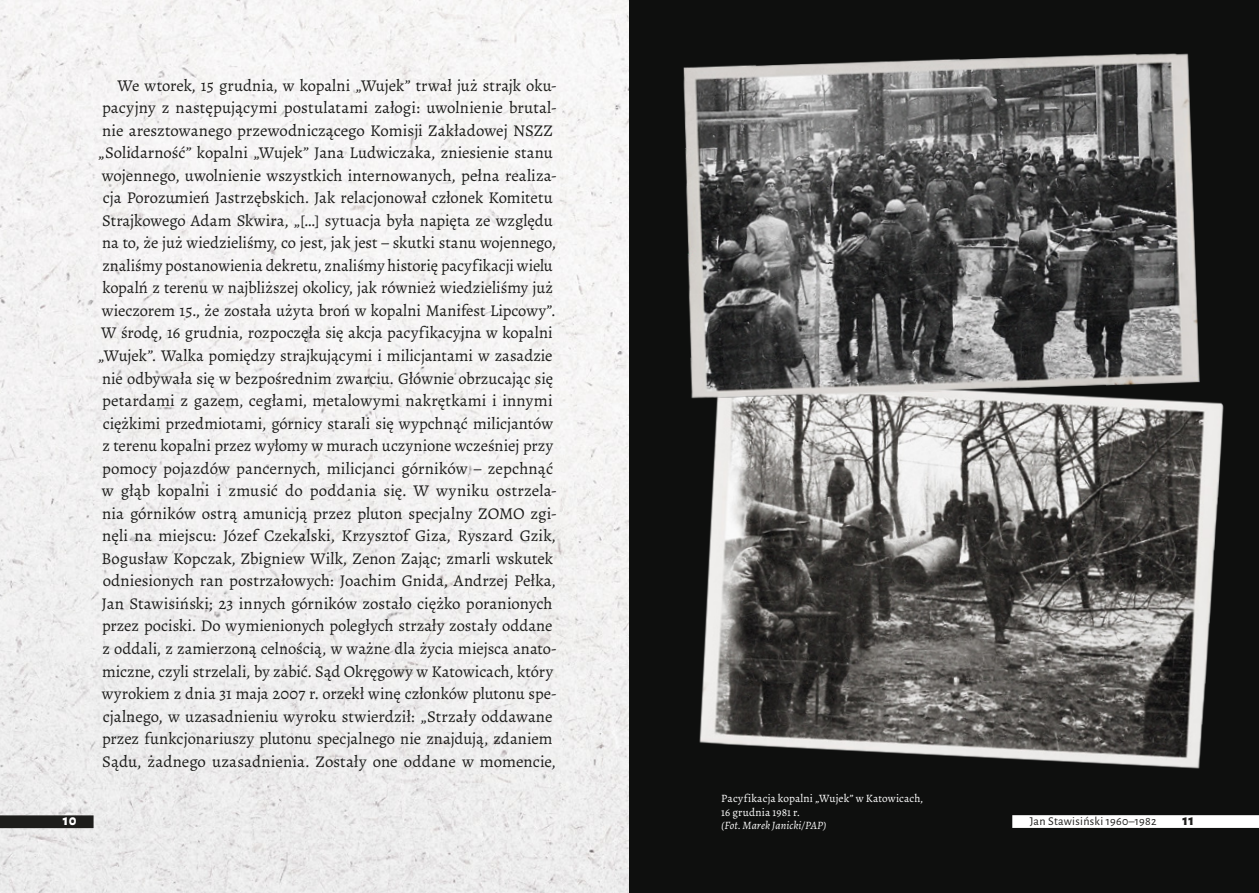
<style>
.page{position:relative;width:1259px;height:893px;background:#fff}
.page>*{position:absolute;margin:0;border:0;box-sizing:border-box;transform-origin:0 0}
.Akapit__15{font:16.5px/22.5px "Alegreya";color:#1d1d1b}
.t1{font:800 15px "Alegreya Sans";color:#fff}
.t2{font:800 15px "Alegreya Sans";color:#1d1d1b}
.t3{font:12px "Alegreya Sans";letter-spacing:.025em;color:#1d1d1b}
.Podpisy{font:11.25px/13.5px "Alegreya";letter-spacing:.01em;color:#fff}
.s1{font-style:italic}
</style>
<div class="page">
<img style="left:0;top:0;width:629px;height:893px">
<div style="left:629px;top:0;width:630px;height:893px;background:#0e0f0e"></div>
<img style="left:699px;top:402px;width:525px;height:367px">
<img style="left:683px;top:53px;width:532px;height:361px">
<div style="left:0;top:815px;width:94px;height:13px;background:#1d1d1b"></div>
<div style="left:1012px;top:815px;width:247px;height:13px;background:#fff"></div>
<p class="Akapit__15" style="left:98px;top:74px;width:460px;text-indent:19px">We wtorek, 15 grudnia, w kopalni „Wujek” trwał już strajk oku&shy;pacyjny z następującymi postulatami załogi: uwolnienie brutal&shy;nie aresztowanego przewodniczącego Komisji Zakładowej NSZZ „Solidarność” kopalni „Wujek” Jana Ludwiczaka, zniesienie stanu wojennego, uwolnienie wszystkich internowanych, pełna realiza&shy;cja Porozumień Jastrzębskich. Jak relacjonował członek Komitetu Strajkowego Adam Skwira, „[…] sytuacja była napięta ze względu na to, że już wiedzieliśmy, co jest, jak jest – skutki stanu wojennego, znaliśmy postanowienia dekretu, znaliśmy historię pacyfikacji wielu kopalń z terenu w najbliższej okolicy, jak również wiedzieliśmy już wieczorem 15., że została użyta broń w kopalni Manifest Lipcowy”.<br>W środę, 16 grudnia, rozpoczęła się akcja pacyfikacyjna w kopalni „Wujek”. Walka pomiędzy strajkującymi i milicjantami w zasadzie nie odbywała się w bezpośrednim zwarciu. Głównie obrzucając się petardami z gazem, cegłami, metalowymi nakrętkami i innymi ciężkimi przedmiotami, górnicy starali się wypchnąć milicjantów z terenu kopalni przez wyłomy w murach uczynione wcześniej przy pomocy pojazdów pancernych, milicjanci górników – zepchnąć w głąb kopalni i zmusić do poddania się. W wyniku ostrzela&shy;nia górników ostrą amunicją przez pluton specjalny ZOMO zgi&shy;nęli na miejscu: Józef Czekalski, Krzysztof Giza, Ryszard Gzik, Bogusław Kopczak, Zbigniew Wilk, Zenon Zając; zmarli wskutek odniesionych ran postrzałowych: Joachim Gnida, Andrzej Pełka, Jan Stawisiński; 23 innych górników zostało ciężko poranionych przez pociski. Do wymienionych poległych strzały zostały oddane z oddali, z zamierzoną celnością, w ważne dla życia miejsca anato&shy;miczne, czyli strzelali, by zabić. Sąd Okręgowy w Katowicach, który wyrokiem z dnia 31 maja 2007 r. orzekł winę członków plutonu spe&shy;cjalnego, w uzasadnieniu wyroku stwierdził: „Strzały oddawane przez funkcjonariuszy plutonu specjalnego nie znajdują, zdaniem Sądu, żadnego uzasadnienia. Zostały one oddane w momencie,</p>
<p class="Podpisy" style="left:721px;top:792px;width:204px">Pacyfikacja kopalni „Wujek” w Katowicach,<br>16 grudnia 1981 r.<br><span class="s1">(Fot. Marek Janicki/PAP)</span></p>
<p class="t1" style="left:63px;top:809px;width:15px">10</p>
<p class="t3" style="left:1029px;top:813px;width:128px">Jan Stawisiński 1960–1982</p>
<p class="t2" style="left:1182px;top:809px;width:13px">11</p>
</div>
